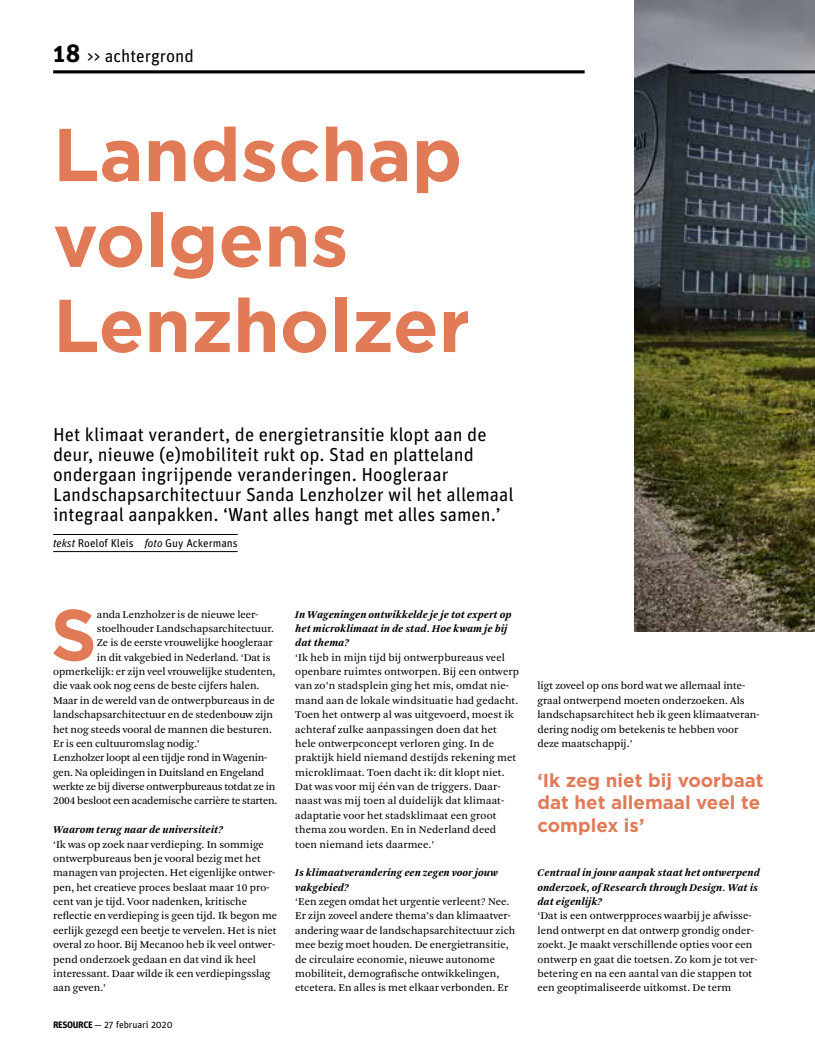
<style>
.page{position:relative;width:815px;height:1063px;background:#fff}
.page>*{position:absolute;margin:0;border:0;box-sizing:border-box;transform-origin:0 0}
.t1{font:700 74.75px/85.5px "Gotham";color:#e17a57}
.t2{font:700 72.5px "Gotham";color:#e17a57}
.t3{font:18.75px/20px "Unit OT";color:#000}
.t4{font:700 18.75px/22.5px "Gotham";color:#e17a57}
.t5{font:17.5px "Unit OT";color:#000}
.t6{font:11.25px "Unit OT";color:#000}
.t7{font:10.88px/14.4px "Arnhem Blond";color:#000}
.t8{font:italic 700 10.88px/14.4px "Arnhem";color:#000}
.t9{font:10.88px "Arnhem Blond";letter-spacing:-.02em;color:#000}
.t10{font:9.62px "Unit OT";color:#000}
.s1{font-weight:700;font-size:25px}
.s2{font-style:italic}
.s3{font-weight:700;font-size:9.38px}
.s4{font-size:9.38px}
</style>
<div class="page">
<img style="left:634px;top:0;width:181px;height:632px">
<hr style="left:689px;top:70px;width:126px;height:3px;background:#000">
<hr style="left:53px;top:70px;width:532px;height:3px;background:#000">
<hr style="left:53px;top:551px;width:185px;height:1px;background:#000">
<hr style="left:53px;top:534px;width:185px;height:1px;background:#000">
<h3 class="t5" style="left:53px;top:46px;width:142px"><span class="s1">18</span> &gt;&gt; achtergrond</h3>
<h1 class="t1" style="left:53px;top:112px;width:418px">Landschap volgens<br>Lenzholzer</h1>
<p class="t3" style="left:53px;top:424px;width:462px">Het klimaat verandert, de energietransitie klopt aan de deur, nieuwe (e)mobiliteit rukt op. Stad en platteland ondergaan ingrijpende veranderingen. Hoogleraar Landschapsarchitectuur Sanda Lenzholzer wil het allemaal integraal aanpakken. ‘Want alles hangt met alles samen.’</p>
<p class="t6" style="left:53px;top:536px;width:186px"><span class="s2">tekst</span> Roelof Kleis <span class="s2">foto</span> Guy Ackermans</p>
<h2 class="t2" style="left:51px;top:587px;width:48px">S</h2>
<p class="t7" style="left:97px;top:607px;width:163px">anda Lenzholzer is de nieuwe leer-</p>
<p class="t7" style="left:97px;top:621px;width:179px">stoelhouder Landschapsarchitectuur.</p>
<p class="t7" style="left:97px;top:636px;width:177px">Ze is de eerste vrouwelijke hoogleraar</p>
<p class="t7" style="left:97px;top:650px;width:175px">in dit vakgebied in Nederland. ‘Dat is</p>
<p class="t7" style="left:53px;top:665px;width:224px">opmerkelijk: er zijn veel vrouwelijke studenten,</p>
<p class="t7" style="left:53px;top:679px;width:208px">die vaak ook nog eens de beste cijfers halen.</p>
<p class="t7" style="left:53px;top:693px;width:223px">Maar in de wereld van de ontwerpbureaus in de</p>
<p class="t7" style="left:53px;top:708px;width:221px">landschapsarchitectuur en de stedenbouw zijn</p>
<p class="t7" style="left:53px;top:722px;width:220px">het nog steeds vooral de mannen die besturen.</p>
<p class="t7" style="left:53px;top:736px;width:148px">Er is een cultuuromslag nodig.’</p>
<p class="t9" style="left:53px;top:752px;width:216px">Lenzholzer loopt al een tijdje rond in Wagenin-</p>
<p class="t9" style="left:53px;top:766px;width:213px">gen. Na opleidingen in Duitsland en Engeland</p>
<p class="t9" style="left:53px;top:781px;width:224px">werkte ze bij diverse ontwerpbureaus totdat ze in</p>
<p class="t9" style="left:53px;top:795px;width:226px">2004 besloot een academische carrière te starten.</p>
<p class="t8" style="left:53px;top:823px;width:171px">Waarom terug naar de universiteit?</p>
<p class="t7" style="left:53px;top:837px;width:226px">‘Ik was op zoek naar verdieping. In sommige ontwerpbureaus ben je vooral bezig met het managen van projecten. Het eigenlijke ontwer&shy;pen, het creatieve proces beslaat maar 10 pro&shy;cent van je tijd. Voor nadenken, kritische reflectie en verdieping is geen tijd. Ik begon me eerlijk gezegd een beetje te vervelen. Het is niet overal zo hoor. Bij Mecanoo heb ik veel ontwer&shy;pend onderzoek gedaan en dat vind ik heel interessant. Daar wilde ik een verdiepingsslag aan geven.’</p>
<p class="t10" style="left:53px;top:1019px;width:121px"><span class="s3">RESOURCE</span> <span class="s4">—</span> 27 februari 2020</p>
<p class="t8" style="left:295px;top:607px;width:218px">In Wageningen ontwikkelde je je tot expert op het microklimaat in de stad. Hoe kwam je bij dat thema?</p>
<p class="t7" style="left:295px;top:650px;width:225px">‘Ik heb in mijn tijd bij ontwerpbureaus veel openbare ruimtes ontworpen. Bij een ontwerp van zo’n stadsplein ging het mis, omdat nie&shy;mand aan de lokale windsituatie had gedacht.<br>Toen het ontwerp al was uitgevoerd, moest ik achteraf zulke aanpassingen doen dat het hele ontwerpconcept verloren ging. In de praktijk hield niemand destijds rekening met microklimaat. Toen dacht ik: dit klopt niet.<br>Dat was voor mij één van de triggers. Daar&shy;naast was mij toen al duidelijk dat klimaat&shy;adaptatie voor het stadsklimaat een groot thema zou worden. En in Nederland deed toen niemand iets daarmee.’</p>
<p class="t8" style="left:295px;top:866px;width:204px">Is klimaatverandering een zegen voor jouw vakgebied?</p>
<p class="t7" style="left:295px;top:895px;width:222px">‘Een zegen omdat het urgentie verleent? Nee.<br>Er zijn zoveel andere thema’s dan klimaatver&shy;andering waar de landschapsarchitectuur zich mee bezig moet houden. De energietransitie, de circulaire economie, nieuwe autonome mobiliteit, demografische ontwikkelingen, etcetera. En alles is met elkaar verbonden. Er</p>
<p class="t7" style="left:537px;top:679px;width:224px">ligt zoveel op ons bord wat we allemaal inte&shy;graal ontwerpend moeten onderzoeken. Als landschapsarchitect heb ik geen klimaatveran&shy;dering nodig om betekenis te hebben voor deze maatschappij.’</p>
<h3 class="t4" style="left:537px;top:769px;width:228px">‘Ik zeg niet bij voorbaat dat het allemaal veel te complex is’</h3>
<p class="t8" style="left:537px;top:866px;width:224px">Centraal in jouw aanpak staat het ontwerpend onderzoek, of Research through Design. Wat is dat eigenlijk?</p>
<p class="t7" style="left:537px;top:909px;width:222px">‘Dat is een ontwerpproces waarbij je afwisse&shy;lend ontwerpt en dat ontwerp grondig onder&shy;zoekt. Je maakt verschillende opties voor een ontwerp en gaat die toetsen. Zo kom je tot ver&shy;betering en na een aantal van die stappen tot een geoptimaliseerde uitkomst. De term</p>
</div>
